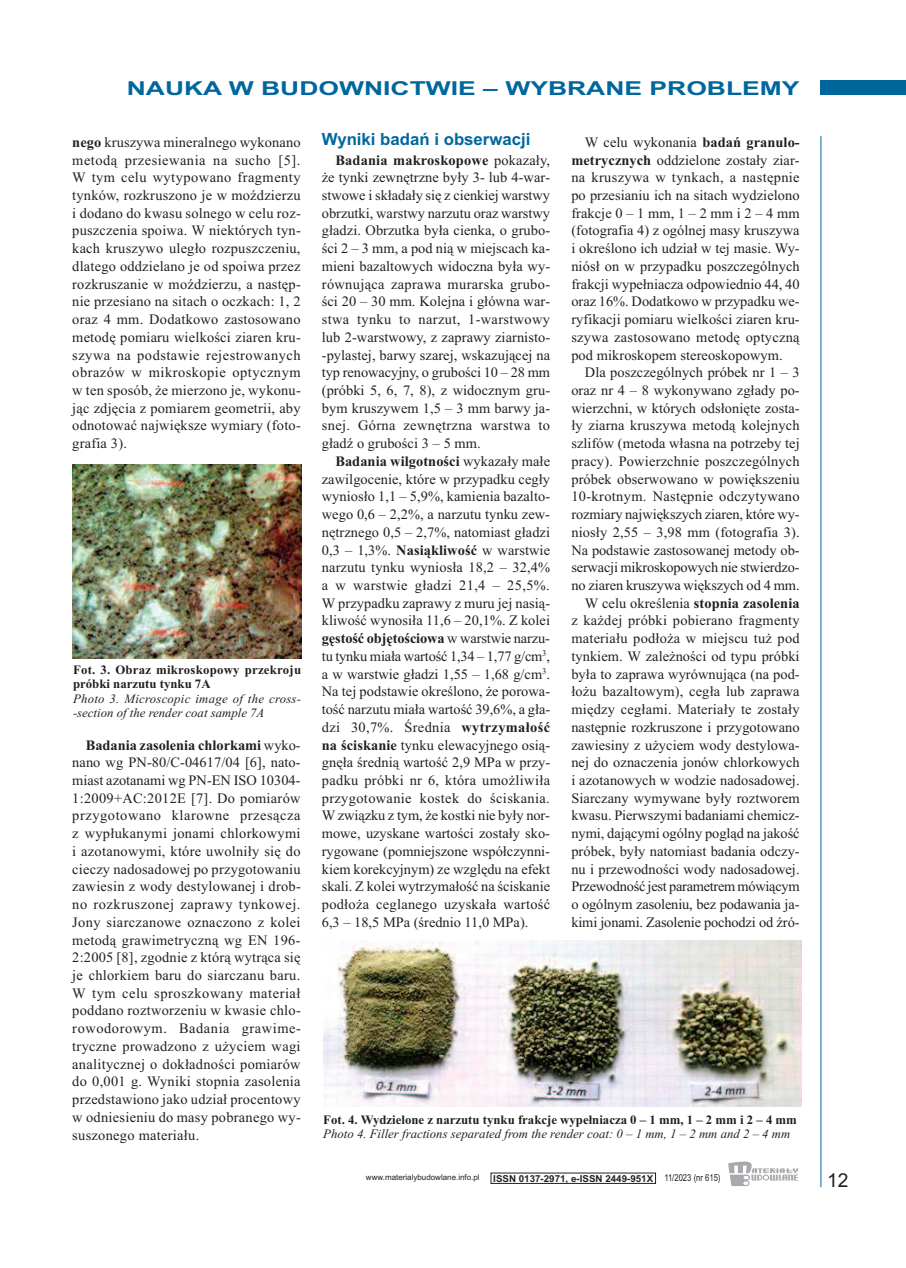
<style>
.page{position:relative;width:906px;height:1268px;background:#fff}
.page>*{position:absolute;margin:0;border:0;box-sizing:border-box;transform-origin:0 0}
.t1{font:700 19.2px "Arial";color:#00679d;scale:1.38 1}
.t2{font:19.2px "Arial";color:#231f20}
.t3{font:700 16.8px "Arial";color:#00679d}
.t4{font:14.4px/17.7px "Times New Roman";letter-spacing:.005em;color:#231f20;text-align:justify}
.t5{font:italic 12.75px/14.4px "Times New Roman";color:#231f20}
.t6{font:700 12.75px "Times New Roman";color:#231f20}
.t7{font:700 12.75px/14.4px "Times New Roman";letter-spacing:.02em;color:#231f20}
.t8{font:700 9.6px "Arial";color:#231f20}
.t9{font:7.95px "Arial";color:#231f20}
.s1{font-weight:700}
.s2{font-weight:400}
</style>
<div class="page">
<div style="left:821px;top:81px;width:85px;height:14px;background:#00679d"></div>
<hr style="left:820px;top:136px;width:1px;height:1050px;background:#00679d">
<svg style="left:728px;top:1161px;width:70px;height:24px"></svg>
<img style="left:323px;top:940px;width:478px;height:166px">
<img style="left:72px;top:464px;width:229px;height:194px">
<h1 class="t1" style="left:127px;top:77px;width:489px">NAUKA W BUDOWNICTWIE – WYBRANE PROBLEMY</h1>
<p class="t4" style="left:72px;top:133px;width:230px"><span class="s1">nego</span> kruszywa mineralnego wykonano metodą przesiewania na sucho [5].<br>W tym celu wytypowano fragmenty tynków, rozkruszono je w moździerzu i dodano do kwasu solnego w celu roz&shy;puszczenia spoiwa. W niektórych tyn&shy;kach kruszywo uległo rozpuszczeniu, dlatego oddzielano je od spoiwa przez rozkruszanie w moździerzu, a następ&shy;nie przesiano na sitach o oczkach: 1, 2 oraz 4 mm. Dodatkowo zastosowano metodę pomiaru wielkości ziaren kru&shy;szywa na podstawie rejestrowanych obrazów w mikroskopie optycznym w ten sposób, że mierzono je, wykonu&shy;jąc zdjęcia z pomiarem geometrii, aby odnotować największe wymiary (foto&shy;grafia 3).</p>
<p class="t7" style="left:73px;top:662px;width:230px">Fot. 3. Obraz mikroskopowy przekroju próbki narzutu tynku 7A</p>
<p class="t5" style="left:73px;top:690px;width:230px">Photo 3. Microscopic image of the cross--section of the render coat sample 7A</p>
<p class="t4" style="left:72px;top:735px;width:230px;text-indent:14px"><span class="s1">Badania zasolenia chlorkami</span> wyko&shy;nano wg PN-80/C-04617/04 [6], nato&shy;miast azotanami wg PN-EN ISO 10304- 1:2009+AC:2012E [7]. Do pomiarów przygotowano klarowne przesącza z wypłukanymi jonami chlorkowymi i azotanowymi, które uwolniły się do cieczy nadosadowej po przygotowaniu zawiesin z wody destylowanej i drob&shy;no rozkruszonej zaprawy tynkowej.<br>Jony siarczanowe oznaczono z kolei metodą grawimetryczną wg EN 196- 2:2005 [8], zgodnie z którą wytrąca się je chlorkiem baru do siarczanu baru.<br>W tym celu sproszkowany materiał poddano roztworzeniu w kwasie chlo&shy;rowodorowym. Badania grawime&shy;tryczne prowadzono z użyciem wagi analitycznej o dokładności pomiarów do 0,001 g. Wyniki stopnia zasolenia przedstawiono jako udział procentowy w odniesieniu do masy pobranego wy&shy;suszonego materiału.</p>
<p class="t3" style="left:322px;top:129px;width:210px">Wyniki badań i obserwacji</p>
<p class="t4" style="left:322px;top:151px;width:230px;text-indent:14px"><span class="s1">Badania makroskopowe</span> pokazały, że tynki zewnętrzne były 3- lub 4-war&shy;stwowe i składały się z cienkiej warstwy obrzutki, warstwy narzutu oraz warstwy gładzi. Obrzutka była cienka, o grubo&shy;ści 2 – 3 mm, a pod nią w miejscach ka&shy;mieni bazaltowych widoczna była wy&shy;równująca zaprawa murarska grubo&shy;ści 20 – 30 mm. Kolejna i główna war&shy;stwa tynku to narzut, 1-warstwowy lub 2-warstwowy, z zaprawy ziarnisto--pylastej, barwy szarej, wskazującej na typ renowacyjny, o grubości 10 – 28 mm (próbki 5, 6, 7, 8), z widocznym gru&shy;bym kruszywem 1,5 – 3 mm barwy ja&shy;snej. Górna zewnętrzna warstwa to gładź o grubości 3 – 5 mm.</p>
<p class="t4" style="left:322px;top:452px;width:230px;text-indent:14px"><span class="s1">Badania wilgotności</span> wykazały małe zawilgocenie, które w przypadku cegły wyniosło 1,1 – 5,9%, kamienia bazalto&shy;wego 0,6 – 2,2%, a narzutu tynku zew&shy;nętrznego 0,5 – 2,7%, natomiast gładzi 0,3 – 1,3%. <span class="s1">Nasiąkliwość</span> w warstwie narzutu tynku wyniosła 18,2 – 32,4% a w warstwie gładzi 21,4 – 25,5%.<br>W przypadku zaprawy z muru jej nasią&shy;kliwość wynosiła 11,6 – 20,1%. Z kolei <span class="s1">gęstość objętościowa</span> w warstwie narzu&shy;tu tynku miała wartość 1,34 – 1,77 g/cm<sup>3</sup>, a w warstwie gładzi 1,55 – 1,68 g/cm<sup>3</sup>.<br>Na tej podstawie określono, że porowa&shy;tość narzutu miała wartość 39,6%, a gła&shy;dzi 30,7%. Średnia <span class="s1">wytrzymałość na ściskanie</span> tynku elewacyjnego osią&shy;gnęła średnią wartość 2,9 MPa w przy&shy;padku próbki nr 6, która umożliwiła przygotowanie kostek do ściskania.<br>W związku z tym, że kostki nie były nor&shy;mowe, uzyskane wartości zostały sko&shy;rygowane (pomniejszone współczynni&shy;kiem korekcyjnym) ze względu na efekt skali. Z kolei wytrzymałość na ściskanie podłoża ceglanego uzyskała wartość 6,3 – 18,5 MPa (średnio 11,0 MPa).</p>
<p class="t4" style="left:571px;top:133px;width:230px;text-indent:13px">W celu wykonania <span class="s1">badań granulo&shy;metrycznych</span> oddzielone zostały ziar&shy;na kruszywa w tynkach, a następnie po przesianiu ich na sitach wydzielono frakcje0–1mm,1–2mmi2–4mm (fotografia 4) z ogólnej masy kruszywa i określono ich udział w tej masie. Wy&shy;niósł on w przypadku poszczególnych frakcji wypełniacza odpowiednio 44, 40 oraz 16%. Dodatkowo w przypadku we&shy;ryfikacji pomiaru wielkości ziaren kru&shy;szywa zastosowano metodę optyczną pod mikroskopem stereoskopowym.</p>
<p class="t4" style="left:571px;top:363px;width:230px;text-align:right">Dla poszczególnych próbek nr 1 – 3 oraz nr 4 – 8 wykonywano zgłady po&shy;wierzchni, w których odsłonięte zosta&shy;ły ziarna kruszywa metodą kolejnych szlifów (metoda własna na potrzeby tej pracy). Powierzchnie poszczególnych próbek obserwowano w powiększeniu 10-krotnym. Następnie odczytywano rozmiary największych ziaren, które wy&shy;niosły 2,55 – 3,98 mm (fotografia 3).<br>Na podstawie zastosowanej metody ob&shy;serwacji mikroskopowych nie stwierdzo&shy;no ziaren kruszywa większych od 4 mm.<br>W celu określenia <span class="s1">stopnia zasolenia<br></span>z każdej próbki pobierano fragmenty materiału podłoża w miejscu tuż pod tynkiem. W zależności od typu próbki była to zaprawa wyrównująca (na pod&shy;łożu bazaltowym), cegła lub zaprawa między cegłami. Materiały te zostały następnie rozkruszone i przygotowano zawiesiny z użyciem wody destylowa&shy;nej do oznaczenia jonów chlorkowych i azotanowych w wodzie nadosadowej.<br>Siarczany wymywane były roztworem kwasu. Pierwszymi badaniami chemicz&shy;nymi, dającymi ogólny pogląd na jakość próbek, były natomiast badania odczy&shy;nu i przewodności wody nadosadowej.<br>Przewodność jest parametrem mówiącym o ogólnym zasoleniu, bez podawania ja&shy;kimi jonami. Zasolenie pochodzi od źró-</p>
<p class="t6" style="left:323px;top:1111px;width:475px">Fot. 4. Wydzielone z narzutu tynku frakcje wypełniacza 0 – 1 mm, 1 – 2 mm i 2 – 4 mm</p>
<p class="t5" style="left:323px;top:1126px;width:468px">Photo 4. Filler fractions separated from the render coat: 0 – 1 mm, 1 – 2 mm and 2 – 4 mm</p>
<p class="t9" style="left:366px;top:1172px;width:115px">www.materialybudowlane.info.pl</p>
<p class="t8" style="left:493px;top:1172px;width:229px">ISSN 0137-2971, e-ISSN 2449-951X <span class="s2">11/2023 (nr 615)</span></p>
<h1 class="t2" style="left:827px;top:1168px;width:23px">12</h1>
</div>
